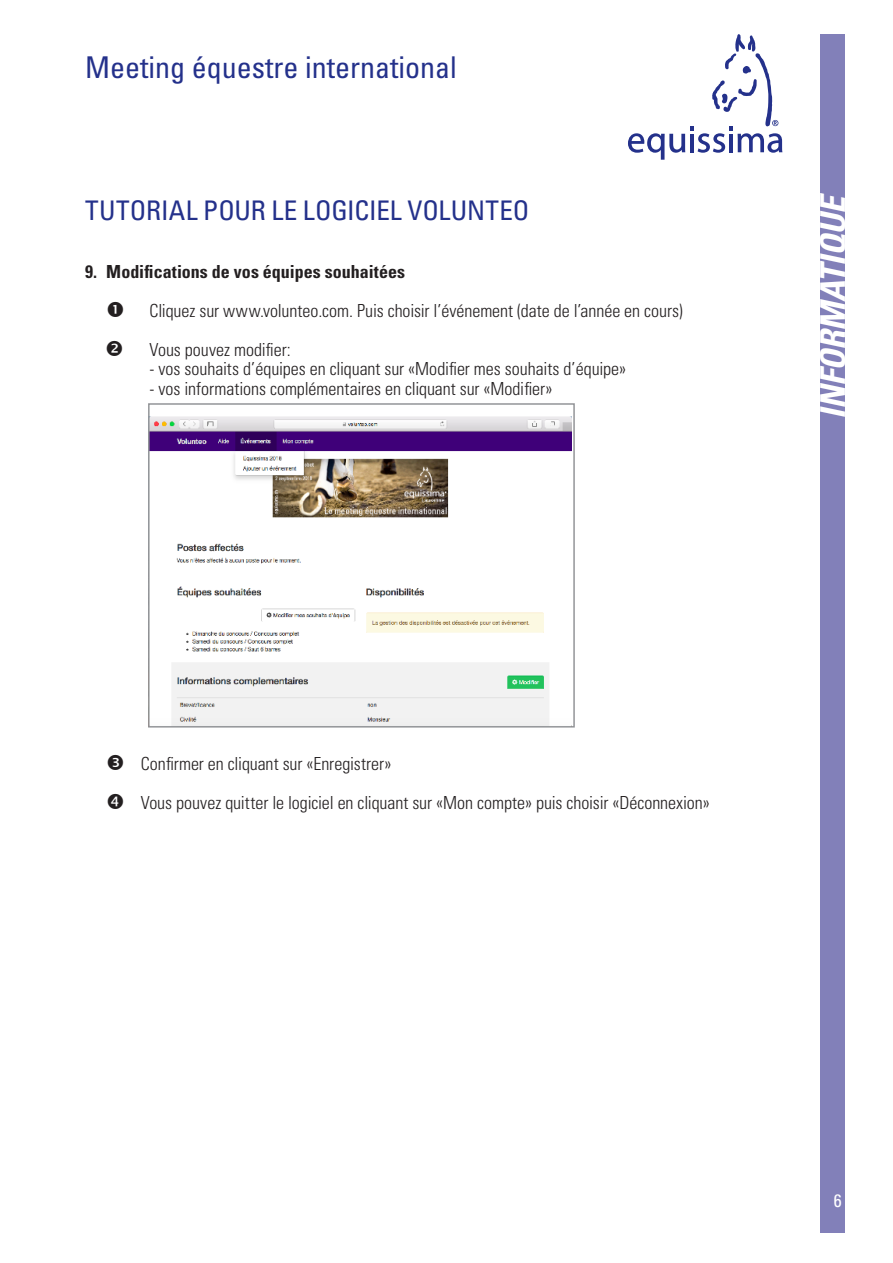
<style>
.page{position:relative;width:893px;height:1263px;background:#fff}
.page>*{position:absolute;margin:0;border:0;box-sizing:border-box;transform-origin:0 0}
.t1{font:italic 700 condensed 34.5px "Univers LT";color:#fff}
.t2{font:condensed 30px "Univers LT";color:#24318b}
.t3{font:condensed 27px "Univers LT";color:#24318b}
.t4{font:300 condensed 18px "Univers LT";letter-spacing:-.005em;color:#231f20}
.t5{font:700 condensed 18px "Univers LT";color:#231f20}
.t6{font:condensed 18px "Univers LT";color:#fff}
</style>
<div class="page">
<div style="left:820px;top:34px;width:25px;height:1199px;background:#8280b9"></div>
<svg style="left:628px;top:34px;width:154px;height:126px"></svg>
<img style="left:151px;top:417px;width:421px;height:307px">
<div style="left:148px;top:403px;width:427px;height:324px;border:2px solid #939598"></div>
<p class="t2" style="left:85px;top:48px;width:373px">Meeting équestre international</p>
<p class="t3" style="left:85px;top:193px;width:446px">TUTORIAL POUR LE LOGICIEL VOLUNTEO</p>
<p class="t5" style="left:85px;top:260px;width:322px">9. Modifications de vos équipes souhaitées</p>
<p class="t4" style="left:150px;top:299px;width:535px">Cliquez sur www.volunteo.com. Puis choisir l’événement (date de l’année en cours)</p>
<p class="t4" style="left:150px;top:338px;width:143px">Vous pouvez modifier:</p>
<p class="t4" style="left:150px;top:358px;width:478px">- vos souhaits d’équipes en cliquant sur «Modifier mes souhaits d’équipe»</p>
<p class="t4" style="left:150px;top:377px;width:404px">- vos informations complémentaires en cliquant sur «Modifier»</p>
<p class="t1" style="left:812px;top:419px;width:227px;rotate:-90deg">INFORMATIQUE</p>
<p class="t4" style="left:141px;top:753px;width:252px">Confirmer en cliquant sur «Enregistrer»</p>
<p class="t4" style="left:141px;top:792px;width:571px">Vous pouvez quitter le logiciel en cliquant sur «Mon compte» puis choisir «Déconnexion»</p>
<p class="t6" style="left:834px;top:1189px;width:9px">6</p>
</div>
